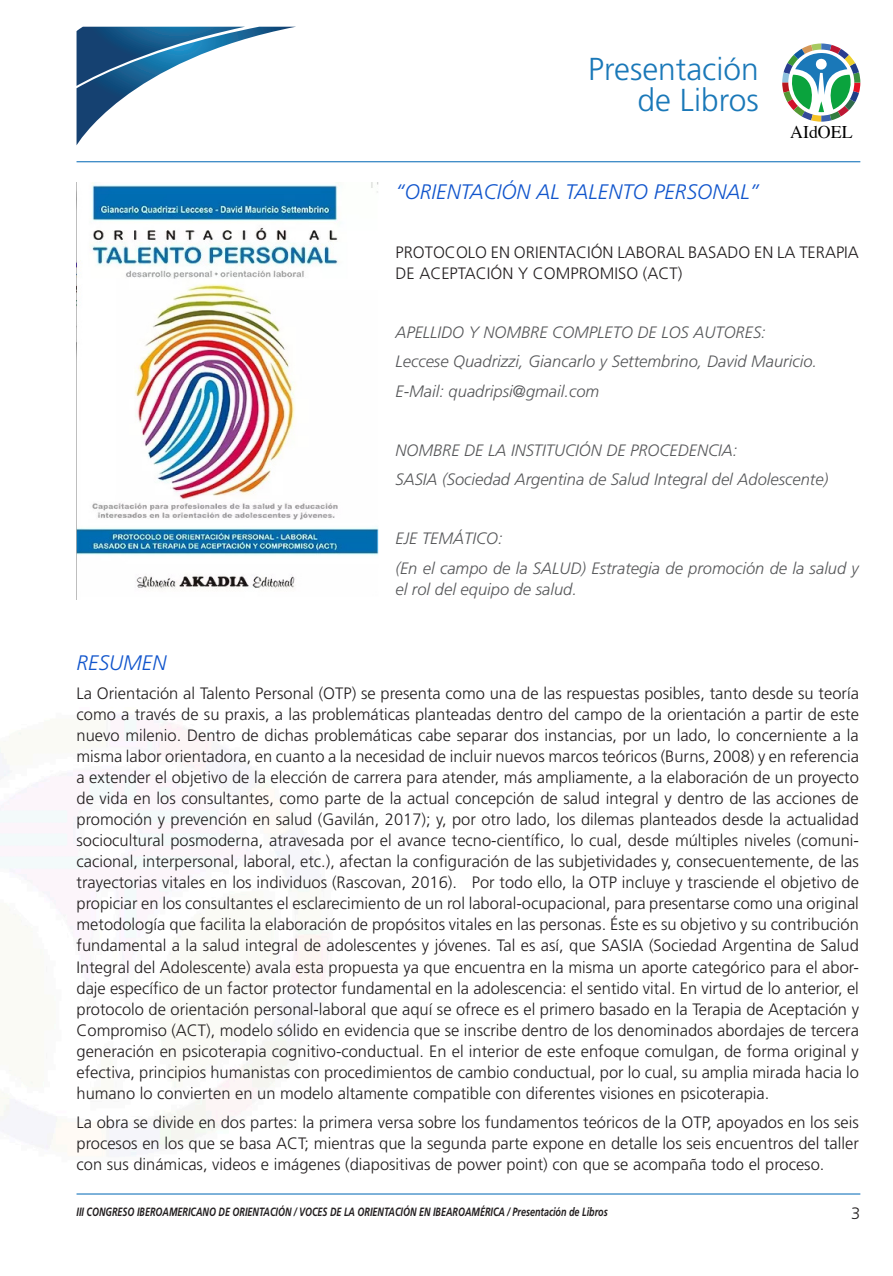
<style>
.page{position:relative;width:893px;height:1276px;background:#fff}
.page>*{position:absolute;margin:0;border:0;box-sizing:border-box;transform-origin:0 0}
.t1{font:300 31.65px/30.9px "Frutiger";color:#1a78b8;text-align:right}
.t2{font:italic 300 21px "Frutiger";color:#15c}
.t3{font:17.85px "Times";color:#000}
.t4{font:300 16.5px/21px "Frutiger";color:#231f20;text-align:justify}
.t5{font:italic 300 16.5px/29.5px "Frutiger";color:#57585a}
.t6{font:italic 700 12px "Frutiger";color:#231f20;scale:.75 1}
</style>
<div class="page">
<hr style="left:77px;top:161px;width:783px;height:1px;background:#1b77bd">
<hr style="left:77px;top:1193px;width:783px;height:1px;background:#1b77bd">
<svg style="left:782px;top:43px;width:78px;height:79px"></svg>
<svg style="left:77px;top:27px;width:217px;height:118px"></svg>
<img style="left:77px;top:183px;width:301px;height:406px">
<h1 class="t1" style="left:588px;top:54px;width:172px">Presentación de Libros</h1>
<p class="t2" style="left:395px;top:179px;width:365px">“ORIENTACIÓN AL TALENTO PERSONAL”</p>
<p class="t3" style="left:790px;top:115px;width:64px">AIdOEL</p>
<p class="t4" style="left:395px;top:242px;width:465px">PROTOCOLO EN ORIENTACIÓN LABORAL BASADO EN LA TERAPIA<br>DE ACEPTACIÓN Y COMPROMISO (ACT)</p>
<p class="t5" style="left:395px;top:317px;width:423px">APELLIDO Y NOMBRE COMPLETO DE LOS AUTORES:<br>Leccese Quadrizzi, Giancarlo y Settembrino, David Mauricio.<br>E-Mail: quadripsi@gmail.com</p>
<p class="t5" style="left:395px;top:435px;width:434px">NOMBRE DE LA INSTITUCIÓN DE PROCEDENCIA:<br>SASIA (Sociedad Argentina de Salud Integral del Adolescente)</p>
<p class="t5" style="left:395px;top:524px;width:465px">EJE TEMÁTICO:<br>(En el campo de la SALUD) Estrategia de promoción de la salud y</p>
<p class="t5" style="left:395px;top:574px;width:183px">el rol del equipo de salud.</p>
<p class="t2" style="left:77px;top:650px;width:91px">RESUMEN</p>
<p class="t4" style="left:77px;top:683px;width:784px">La Orientación al Talento Personal (OTP) se presenta como una de las respuestas posibles, tanto desde su teoría como a través de su praxis, a las problemáticas planteadas dentro del campo de la orientación a partir de este nuevo milenio. Dentro de dichas problemáticas cabe separar dos instancias, por un lado, lo concerniente a la misma labor orientadora, en cuanto a la necesidad de incluir nuevos marcos teóricos (Burns, 2008) y en referencia a extender el objetivo de la elección de carrera para atender, más ampliamente, a la elaboración de un proyecto de vida en los consultantes, como parte de la actual concepción de salud integral y dentro de las acciones de promoción y prevención en salud (Gavilán, 2017); y, por otro lado, los dilemas planteados desde la actualidad sociocultural posmoderna, atravesada por el avance tecno-científico, lo cual, desde múltiples niveles (comuni&shy;cacional, interpersonal, laboral, etc.), afectan la configuración de las subjetividades y, consecuentemente, de las trayectorias vitales en los individuos (Rascovan, 2016). Por todo ello, la OTP incluye y trasciende el objetivo de propiciar en los consultantes el esclarecimiento de un rol laboral-ocupacional, para presentarse como una original metodología que facilita la elaboración de propósitos vitales en las personas. Éste es su objetivo y su contribución fundamental a la salud integral de adolescentes y jóvenes. Tal es así, que SASIA (Sociedad Argentina de Salud Integral del Adolescente) avala esta propuesta ya que encuentra en la misma un aporte categórico para el abor&shy;daje específico de un factor protector fundamental en la adolescencia: el sentido vital. En virtud de lo anterior, el protocolo de orientación personal-laboral que aquí se ofrece es el primero basado en la Terapia de Aceptación y Compromiso (ACT), modelo sólido en evidencia que se inscribe dentro de los denominados abordajes de tercera generación en psicoterapia cognitivo-conductual. En el interior de este enfoque comulgan, de forma original y efectiva, principios humanistas con procedimientos de cambio conductual, por lo cual, su amplia mirada hacia lo humano lo convierten en un modelo altamente compatible con diferentes visiones en psicoterapia.</p>
<p class="t4" style="left:77px;top:1112px;width:784px">La obra se divide en dos partes: la primera versa sobre los fundamentos teóricos de la OTP, apoyados en los seis procesos en los que se basa ACT; mientras que la segunda parte expone en detalle los seis encuentros del taller con sus dinámicas, videos e imágenes (diapositivas de power point) con que se acompaña todo el proceso.</p>
<p class="t6" style="left:77px;top:1204px;width:710px">III CONGRESO IBEROAMERICANO DE ORIENTACIÓN / VOCES DE LA ORIENTACIÓN EN IBEAROAMÉRICA / Presentación de Libros</p>
<p class="t4" style="left:851px;top:1203px;width:11px">3</p>
</div>
